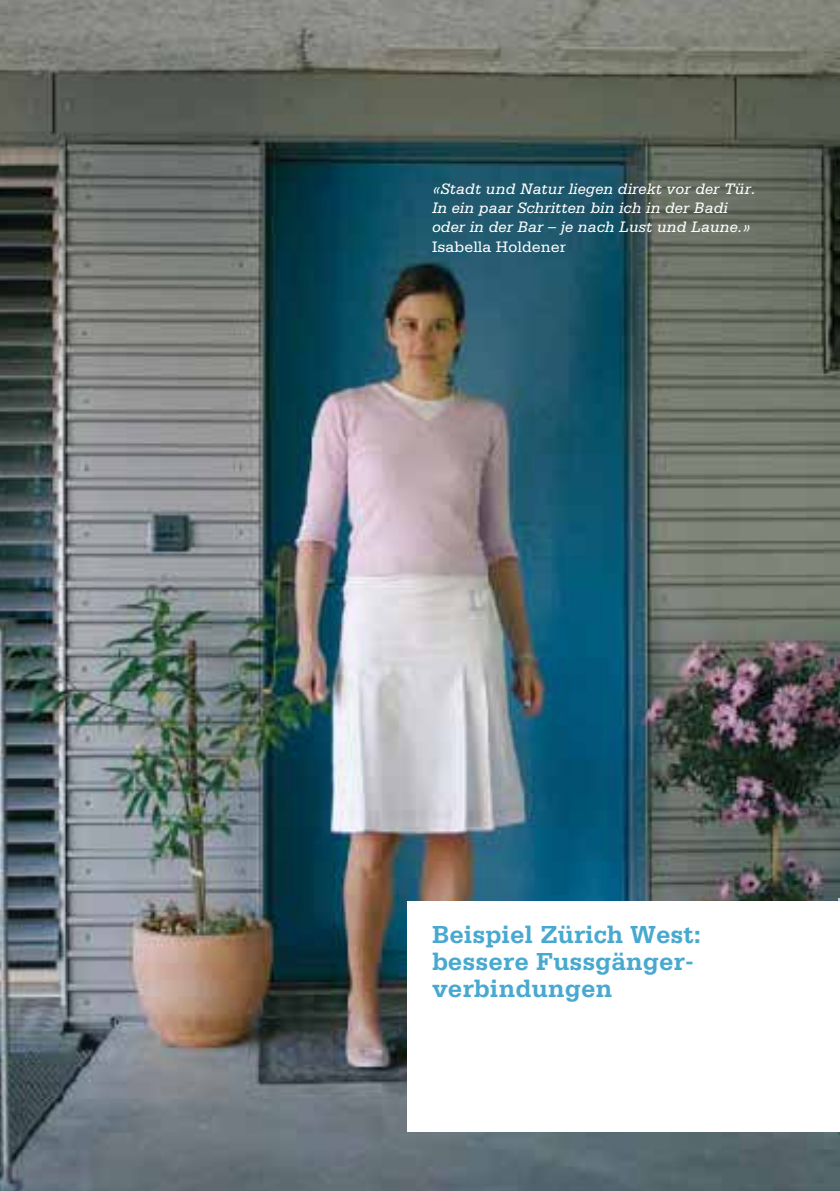
<style>
.page{position:relative;width:840px;height:1191px;background:#fff}
.page>*{position:absolute;margin:0;border:0;box-sizing:border-box;transform-origin:0 0}
.t1{font:700 26px/27px "Serifa";color:#48a9d0}
.t2{font:italic 16px/19.2px "Serifa";letter-spacing:.005em;color:#fff}
.t3{font:16px "Serifa";letter-spacing:.005em;color:#fff}
</style>
<div class="page">
<img style="left:0;top:1px;width:839px;height:1190px">
<div style="left:408px;top:901px;width:431px;height:231px;background:#fff"></div>
<p class="t2" style="left:432px;top:180px;width:325px">«Stadt und Natur liegen direkt vor der Tür.<br>In ein paar Schritten bin ich in der Badi oder in der Bar – je nach Lust und Laune.»</p>
<p class="t3" style="left:432px;top:241px;width:135px">Isabella Holdener</p>
<h1 class="t1" style="left:432px;top:922px;width:270px">Beispiel Zürich West: bessere Fussgänger&shy;verbindungen</h1>
</div>
